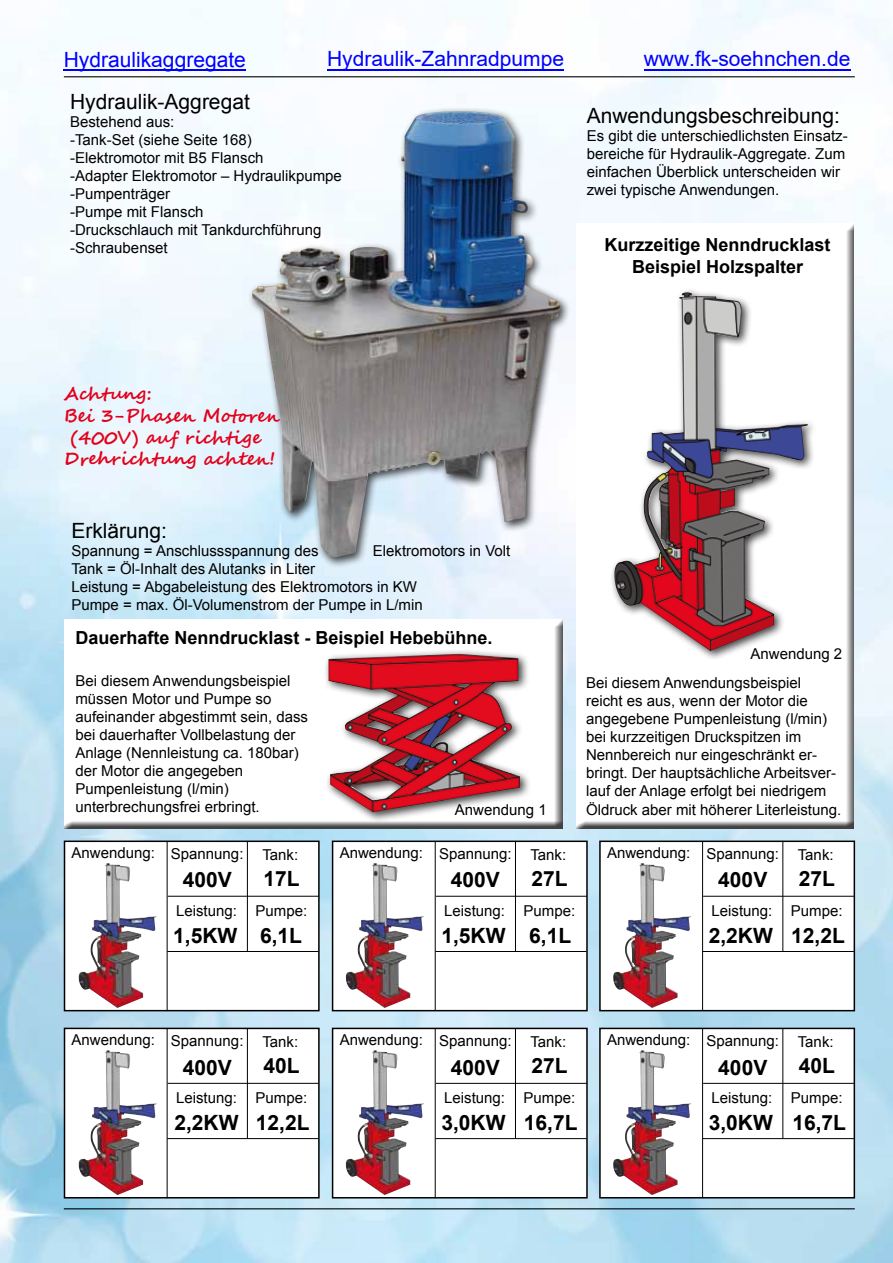
<style>
.page{position:relative;width:893px;height:1263px;background:#fff}
.page>*{position:absolute;margin:0;border:0;box-sizing:border-box;transform-origin:0 0}
.t1{font:700 21px "Arial";color:#000}
.t2{font:21px "Arial";color:#00f}
.t3{font:21px "Arial";color:#000}
.t4{font:700 18px/21.6px "Arial";color:#000;text-align:center}
.t5{font:700 18px "Segoe Script";color:#e2001a}
.t6{font:15px/18px "Arial";color:#000}
</style>
<div class="page">
<img style="left:0;top:0;width:893px;height:1263px">
<hr style="left:64px;top:76px;width:791px;height:1px;background:#000">
<hr style="left:64px;top:1208px;width:791px;height:1px;background:#000">
<div style="left:576px;top:223px;width:281px;height:607px;background:#000;opacity:.75"></div>
<div style="left:63px;top:619px;width:501px;height:211px;background:#000;opacity:.75"></div>
<hr style="left:64px;top:69px;width:182px;height:2px;background:#00f">
<div style="left:248px;top:106px;width:323px;height:462px;background:#000;opacity:.75"></div>
<img style="left:252px;top:111px;width:205px;height:446px">
<div style="left:610px;top:288px;width:208px;height:373px;background:#000;opacity:.75"></div>
<img style="left:614px;top:292px;width:189px;height:359px">
<div style="left:64px;top:840px;width:256px;height:171px;background:#fff;border:2px solid #000"></div>
<img style="left:79px;top:863px;width:76px;height:145px">
<hr style="left:167px;top:841px;width:1px;height:170px;background:#000">
<hr style="left:247px;top:841px;width:1px;height:110px;background:#000">
<hr style="left:167px;top:951px;width:151px;height:1px;background:#000">
<hr style="left:168px;top:896px;width:151px;height:1px;background:#000">
<div style="left:599px;top:840px;width:256px;height:171px;background:#fff;border:2px solid #000"></div>
<img style="left:613px;top:863px;width:76px;height:145px">
<hr style="left:702px;top:841px;width:1px;height:170px;background:#000">
<hr style="left:782px;top:841px;width:1px;height:110px;background:#000">
<hr style="left:703px;top:951px;width:151px;height:1px;background:#000">
<hr style="left:703px;top:896px;width:151px;height:1px;background:#000">
<div style="left:332px;top:840px;width:256px;height:171px;background:#fff;border:2px solid #000"></div>
<img style="left:346px;top:863px;width:76px;height:145px">
<hr style="left:435px;top:841px;width:1px;height:170px;background:#000">
<hr style="left:515px;top:841px;width:1px;height:110px;background:#000">
<hr style="left:435px;top:951px;width:152px;height:1px;background:#000">
<hr style="left:436px;top:896px;width:151px;height:1px;background:#000">
<div style="left:64px;top:1028px;width:256px;height:170px;background:#fff;border:2px solid #000"></div>
<img style="left:79px;top:1050px;width:76px;height:145px">
<hr style="left:167px;top:1028px;width:1px;height:170px;background:#000">
<hr style="left:247px;top:1028px;width:1px;height:110px;background:#000">
<hr style="left:167px;top:1138px;width:151px;height:1px;background:#000">
<hr style="left:168px;top:1083px;width:151px;height:1px;background:#000">
<div style="left:599px;top:1028px;width:256px;height:170px;background:#fff;border:2px solid #000"></div>
<img style="left:613px;top:1050px;width:76px;height:145px">
<hr style="left:702px;top:1028px;width:1px;height:170px;background:#000">
<hr style="left:782px;top:1028px;width:1px;height:110px;background:#000">
<hr style="left:703px;top:1138px;width:151px;height:1px;background:#000">
<hr style="left:703px;top:1083px;width:151px;height:1px;background:#000">
<div style="left:332px;top:1028px;width:256px;height:170px;background:#fff;border:2px solid #000"></div>
<img style="left:346px;top:1050px;width:76px;height:145px">
<hr style="left:435px;top:1028px;width:1px;height:170px;background:#000">
<hr style="left:515px;top:1028px;width:1px;height:110px;background:#000">
<hr style="left:435px;top:1138px;width:152px;height:1px;background:#000">
<hr style="left:436px;top:1083px;width:151px;height:1px;background:#000">
<div style="left:323px;top:649px;width:208px;height:174px;background:#000;opacity:.75"></div>
<img style="left:328px;top:654px;width:192px;height:158px">
<hr style="left:644px;top:69px;width:206px;height:2px;background:#00f">
<hr style="left:327px;top:69px;width:237px;height:2px;background:#00f">
<h1 class="t2" style="left:64px;top:45px;width:184px">Hydraulikaggregate</h1>
<h1 class="t2" style="left:327px;top:44px;width:238px">Hydraulik-Zahnradpumpe</h1>
<h1 class="t2" style="left:644px;top:44px;width:208px">www.fk-soehnchen.de</h1>
<h1 class="t3" style="left:70px;top:88px;width:181px">Hydraulik-Aggregat</h1>
<p class="t6" style="left:70px;top:113px;width:273px">Bestehend aus:<br>-Tank-Set (siehe Seite 168) -Elektromotor mit B5 Flansch<br>-Adapter Elektromotor – Hydraulikpumpe -Pumpenträger<br>-Pumpe mit Flansch<br>-Druckschlauch mit Tankdurchführung -Schraubenset</p>
<p class="t5" style="left:64px;top:379px;width:90px">Achtung:</p>
<p class="t5" style="left:64px;top:401px;width:218px">Bei 3-Phasen Motoren</p>
<p class="t5" style="left:71px;top:423px;width:192px">(400V) auf richtige</p>
<p class="t5" style="left:64px;top:444px;width:213px">Drehrichtung achten!</p>
<h1 class="t3" style="left:71px;top:517px;width:97px">Erklärung:</h1>
<p class="t6" style="left:71px;top:542px;width:249px">Spannung = Anschlussspannung des</p>
<p class="t6" style="left:373px;top:542px;width:139px">Elektromotors in Volt</p>
<p class="t6" style="left:71px;top:560px;width:353px">Tank = Öl-Inhalt des Alutanks in Liter<br>Leistung = Abgabeleistung des Elektromotors in KW<br>Pumpe = max. Öl-Volumenstrom der Pumpe in L/min</p>
<p class="t4" style="left:75px;top:627px;width:419px">Dauerhafte Nenndrucklast - Beispiel Hebebühne.</p>
<h1 class="t3" style="left:587px;top:102px;width:255px">Anwendungsbeschreibung:</h1>
<p class="t6" style="left:587px;top:127px;width:262px">Es gibt die unterschiedlichsten Einsatz&shy;bereiche für Hydraulik-Aggregate. Zum einfachen Überblick unterscheiden wir zwei typische Anwendungen.</p>
<p class="t4" style="left:604px;top:235px;width:228px">Kurzzeitige Nenndrucklast<br>Beispiel Holzspalter</p>
<p class="t6" style="left:750px;top:645px;width:93px">Anwendung 2</p>
<p class="t6" style="left:75px;top:672px;width:234px">Bei diesem Anwendungsbeispiel müssen Motor und Pumpe so aufeinander abgestimmt sein, dass bei dauerhafter Vollbelastung der<br>Anlage (Nennleistung ca. 180bar) der Motor die angegeben<br>Pumpenleistung (l/min) unterbrechungsfrei erbringt.</p>
<p class="t6" style="left:586px;top:674px;width:257px">Bei diesem Anwendungsbeispiel reicht es aus, wenn der Motor die angegebene Pumpenleistung (l/min) bei kurzzeitigen Druckspitzen im Nennbereich nur eingeschränkt er&shy;bringt. Der hauptsächliche Arbeitsver&shy;lauf der Anlage erfolgt bei niedrigem Öldruck aber mit höherer Literleistung.</p>
<p class="t6" style="left:455px;top:801px;width:93px">Anwendung 1</p>
<p class="t6" style="left:72px;top:844px;width:85px">Anwendung:</p>
<p class="t6" style="left:706px;top:844px;width:74px">Spannung:</p>
<p class="t6" style="left:798px;top:845px;width:37px">Tank:</p>
<p class="t6" style="left:340px;top:844px;width:85px">Anwendung:</p>
<p class="t6" style="left:439px;top:844px;width:74px">Spannung:</p>
<p class="t6" style="left:530px;top:845px;width:37px">Tank:</p>
<p class="t6" style="left:607px;top:844px;width:85px">Anwendung:</p>
<p class="t6" style="left:171px;top:844px;width:74px">Spannung:</p>
<p class="t6" style="left:262px;top:845px;width:37px">Tank:</p>
<h1 class="t1" style="left:183px;top:866px;width:51px">400V</h1>
<h1 class="t1" style="left:263px;top:865px;width:38px">17L</h1>
<h1 class="t1" style="left:451px;top:866px;width:51px">400V</h1>
<h1 class="t1" style="left:531px;top:865px;width:38px">27L</h1>
<h1 class="t1" style="left:718px;top:866px;width:51px">400V</h1>
<h1 class="t1" style="left:799px;top:865px;width:38px">27L</h1>
<p class="t6" style="left:176px;top:901px;width:133px">Leistung: Pumpe:</p>
<h1 class="t1" style="left:260px;top:921px;width:44px">6,1L</h1>
<h1 class="t1" style="left:173px;top:922px;width:66px">1,5KW</h1>
<p class="t6" style="left:444px;top:901px;width:133px">Leistung: Pumpe:</p>
<h1 class="t1" style="left:529px;top:921px;width:44px">6,1L</h1>
<h1 class="t1" style="left:441px;top:922px;width:66px">1,5KW</h1>
<p class="t6" style="left:712px;top:901px;width:133px">Leistung: Pumpe:</p>
<h1 class="t1" style="left:791px;top:921px;width:55px">12,2L</h1>
<h1 class="t1" style="left:709px;top:922px;width:66px">2,2KW</h1>
<p class="t6" style="left:72px;top:1031px;width:85px">Anwendung:</p>
<p class="t6" style="left:706px;top:1031px;width:74px">Spannung:</p>
<p class="t6" style="left:798px;top:1033px;width:37px">Tank:</p>
<p class="t6" style="left:340px;top:1031px;width:85px">Anwendung:</p>
<p class="t6" style="left:439px;top:1031px;width:74px">Spannung:</p>
<p class="t6" style="left:530px;top:1033px;width:37px">Tank:</p>
<p class="t6" style="left:607px;top:1031px;width:85px">Anwendung:</p>
<p class="t6" style="left:171px;top:1031px;width:74px">Spannung:</p>
<p class="t6" style="left:262px;top:1033px;width:37px">Tank:</p>
<h1 class="t1" style="left:183px;top:1053px;width:51px">400V</h1>
<h1 class="t1" style="left:263px;top:1052px;width:38px">40L</h1>
<h1 class="t1" style="left:451px;top:1053px;width:51px">400V</h1>
<h1 class="t1" style="left:531px;top:1052px;width:38px">27L</h1>
<h1 class="t1" style="left:718px;top:1053px;width:51px">400V</h1>
<h1 class="t1" style="left:799px;top:1052px;width:38px">40L</h1>
<p class="t6" style="left:176px;top:1088px;width:133px">Leistung: Pumpe:</p>
<h1 class="t1" style="left:256px;top:1108px;width:55px">12,2L</h1>
<h1 class="t1" style="left:174px;top:1109px;width:66px">2,2KW</h1>
<p class="t6" style="left:444px;top:1089px;width:133px">Leistung: Pumpe:</p>
<h1 class="t1" style="left:524px;top:1108px;width:55px">16,7L</h1>
<h1 class="t1" style="left:441px;top:1109px;width:66px">3,0KW</h1>
<p class="t6" style="left:712px;top:1089px;width:133px">Leistung: Pumpe:</p>
<h1 class="t1" style="left:792px;top:1108px;width:55px">16,7L</h1>
<h1 class="t1" style="left:709px;top:1109px;width:66px">3,0KW</h1>
</div>
